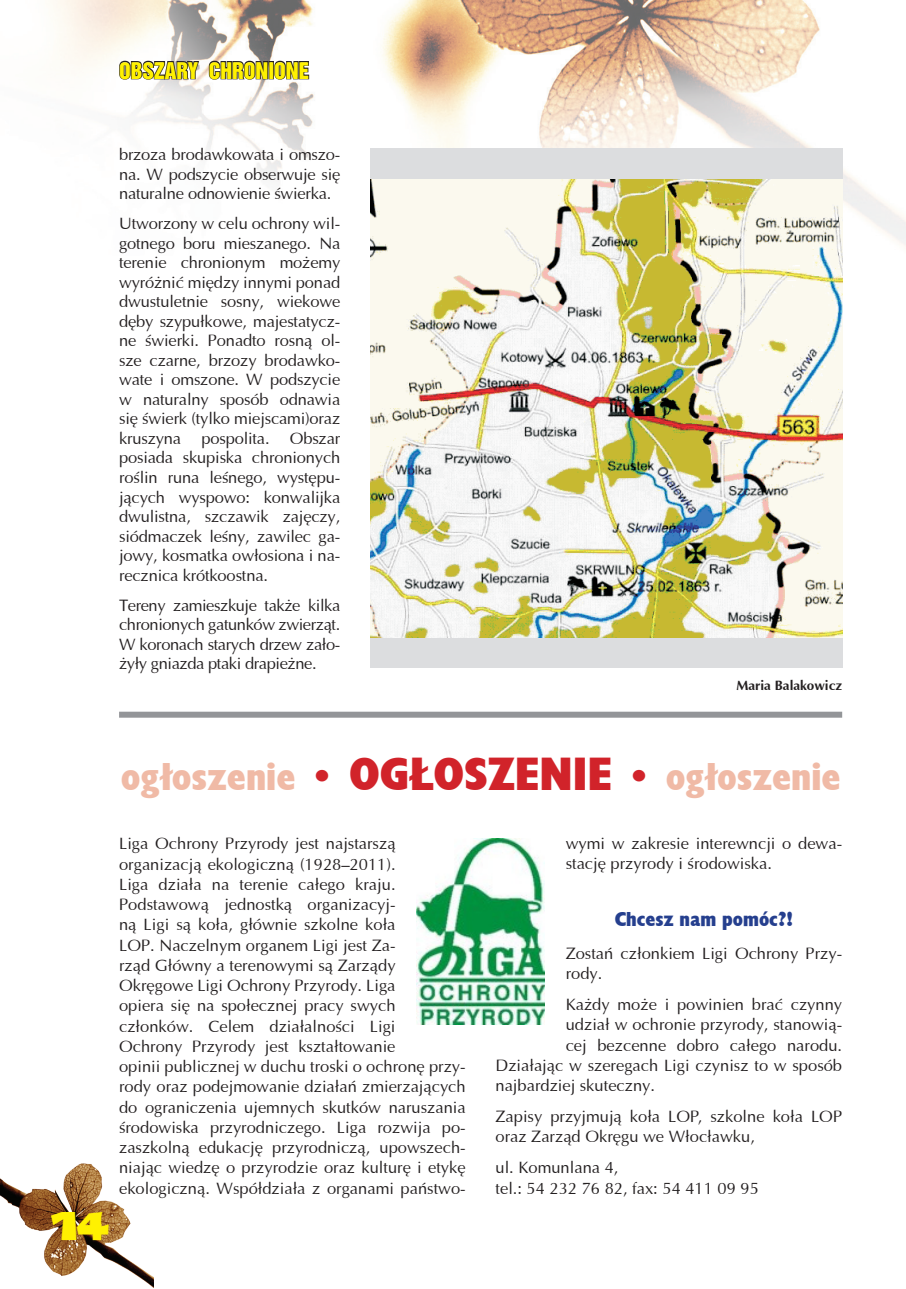
<style>
.page{position:relative;width:906px;height:1289px;background:#fff}
.page>*{position:absolute;margin:0;border:0;box-sizing:border-box;transform-origin:0 0}
.t1{font:900 37.5px "EFN Gilead";color:#f0baa6}
.t2{font:30px "FL Jazzowy Gruby";color:#fff101}
.t3{font:21px "Switzerland Inserat Plain PL";color:#fff101}
.t4{font:900 19.5px "EFN Gilead";color:#253f8e}
.t5{font:16.5px/19.5px "Ottawa";color:#231f20}
.t6{font:700 13.5px "Ottawa";color:#231f20}
.s1{font-size:39px;color:#d1232a}
.s2{font-size:45px;color:#d1232a}
</style>
<div class="page">
<img style="left:0;top:1163px;width:153px;height:125px">
<img style="left:52px;top:0;width:854px;height:255px">
<div style="left:370px;top:149px;width:472px;height:519px;background:#dcdddf"></div>
<svg style="left:118px;top:55px;width:82px;height:26px"></svg>
<svg style="left:208px;top:55px;width:102px;height:27px"></svg>
<img style="left:370px;top:179px;width:472px;height:458px">
<div style="left:119px;top:711px;width:723px;height:6px;background:#939598"></div>
<img style="left:417px;top:838px;width:127px;height:186px">
<p class="t3" style="left:119px;top:58px;width:192px">OBSZARY CHRONIONE</p>
<p class="t5" style="left:119px;top:145px;width:223px;text-align:justify">brzoza brodawkowata i omszo&shy;na. W podszycie obserwuje się naturalne odnowienie świerka.</p>
<p class="t5" style="left:119px;top:214px;width:223px;text-align:justify">Utworzony w celu ochrony wil&shy;gotnego boru mieszanego. Na terenie chronionym możemy wyróżnić między innymi ponad dwustuletnie sosny, wiekowe dęby szypułkowe, majestatycz&shy;ne świerki. Ponadto rosną ol&shy;sze czarne, brzozy brodawko&shy;wate i omszone. W podszycie w naturalny sposób odnawia się świerk (tylko miejscami)oraz kruszyna pospolita. Obszar posiada skupiska chronionych roślin runa leśnego, występu&shy;jących wyspowo: konwalijka dwulistna, szczawik zajęczy, siódmaczek leśny, zawilec ga&shy;jowy, kosmatka owłosiona i na&shy;recznica krótkoostna.</p>
<p class="t5" style="left:119px;top:595px;width:223px;text-align:justify">Tereny zamieszkuje także kilka chronionych gatunków zwierząt.<br>W koronach starych drzew zało&shy;żyły gniazda ptaki drapieżne.</p>
<p class="t6" style="left:736px;top:676px;width:107px">Maria Balakowicz</p>
<h2 class="t2" style="left:51px;top:1206px;width:60px">14</h2>
<h1 class="t1" style="left:121px;top:752px;width:721px">ogłoszenie <span class="s1">•</span> <span class="s2">OGŁOSZENIE</span> <span class="s1">•</span> ogłoszenie</h1>
<p class="t5" style="left:119px;top:833px;width:348px;line-height:20.2px">Liga Ochrony Przyrody jest najstarszą organizacją ekologiczną (1928–2011).<br>Liga działa na terenie całego kraju.<br>Podstawową jednostką organizacyj-<br>ną Ligi są koła, głównie szkolne koła<br>LOP. Naczelnym organem Ligi jest Za-<br>rząd Główny a terenowymi są Zarządy Okręgowe Ligi Ochrony Przyrody. Liga<br>opiera się na społecznej pracy swych członków. Celem działalności Ligi<br>Ochrony Przyrody jest kształtowanie<br>opinii publicznej w duchu troski o ochronę przy&shy;rody oraz podejmowanie działań zmierzających do ograniczenia ujemnych skutków naruszania środowiska przyrodniczego. Liga rozwija po&shy;zaszkolną edukację przyrodniczą, upowszech&shy;niając wiedzę o przyrodzie oraz kulturę i etykę ekologiczną. Współdziała z organami państwo-</p>
<p class="t5" style="left:566px;top:833px;width:278px;line-height:20.2px">wymi w zakresie interewncji o dewa&shy;stację przyrody i środowiska.</p>
<p class="t4" style="left:615px;top:906px;width:180px">Chcesz nam pomóc?!</p>
<p class="t5" style="left:566px;top:943px;width:278px;line-height:20.2px">Zostań członkiem Ligi Ochrony Przy&shy;rody.</p>
<p class="t5" style="left:566px;top:994px;width:278px">Każdy może i powinien brać czynny</p>
<p class="t5" style="left:566px;top:1015px;width:278px">udział w ochronie przyrody, stanowią-</p>
<p class="t5" style="left:566px;top:1035px;width:278px">cej bezcenne dobro całego narodu.</p>
<p class="t5" style="left:495px;top:1055px;width:348px">Działając w szeregach Ligi czynisz to w sposób</p>
<p class="t5" style="left:495px;top:1075px;width:161px">najbardziej skuteczny.</p>
<p class="t5" style="left:495px;top:1106px;width:348px;line-height:20.2px">Zapisy przyjmują koła LOP, szkolne koła LOP oraz Zarząd Okręgu we Włocławku,</p>
<p class="t5" style="left:495px;top:1157px;width:265px;line-height:20.2px">ul. Komunlana 4,<br>tel.: 54 232 76 82, fax: 54 411 09 95</p>
</div>
